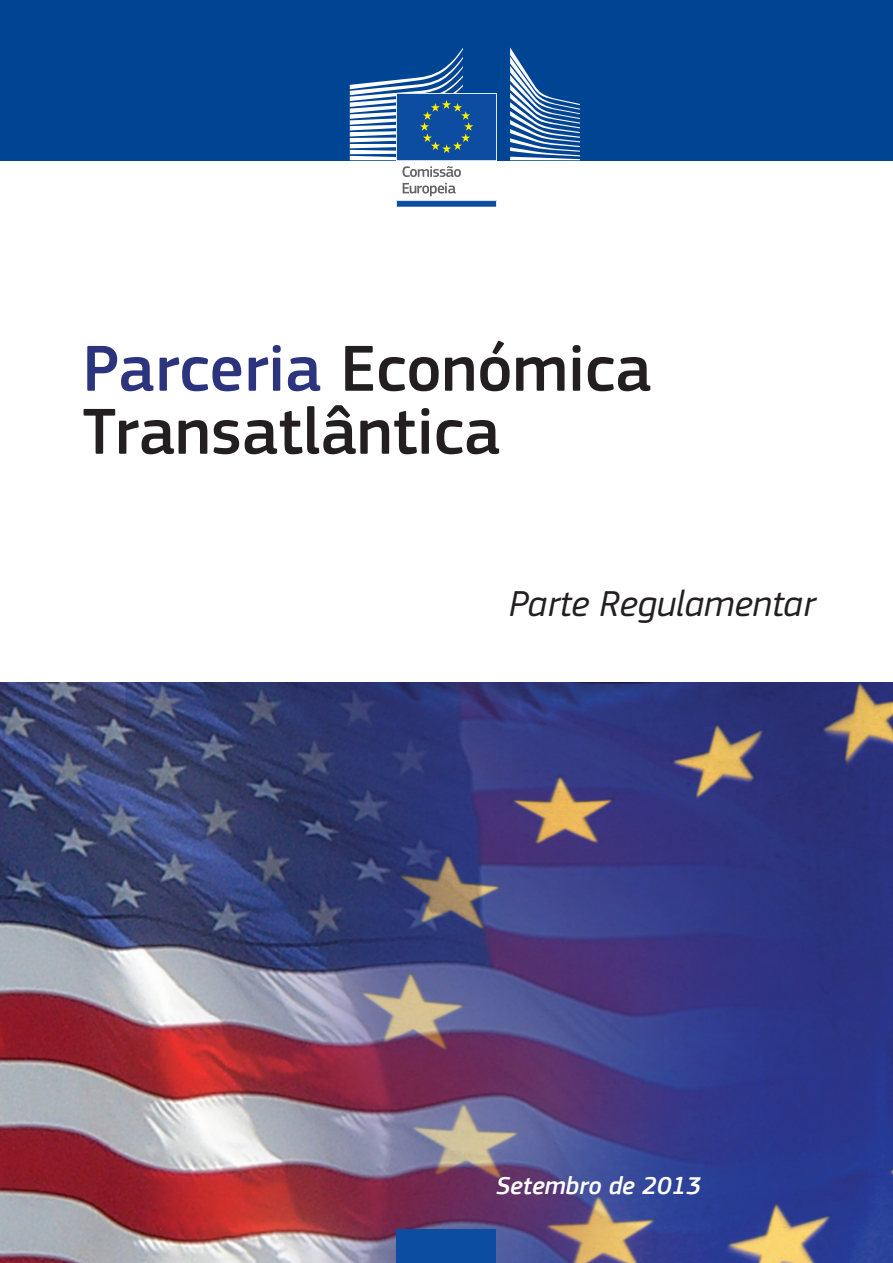
<style>
.page{position:relative;width:893px;height:1263px;background:#fff}
.page>*{position:absolute;margin:0;border:0;box-sizing:border-box;transform-origin:0 0}
.t1{font:500 67.5px/63px "EC Square Sans Pro";color:#231f20}
.t2{font:italic 37.5px "EC Square Sans Pro";color:#231f20}
.t3{font:italic 500 25.5px "EC Square Sans Pro";color:#fff}
.s1{color:#2c347e}
</style>
<div class="page">
<div style="left:0;top:0;width:893px;height:160px;background:#004494"></div>
<img style="left:0;top:682px;width:893px;height:581px">
<div style="left:397px;top:1230px;width:99px;height:33px;background:#0d4da1"></div>
<svg style="left:510px;top:48px;width:70px;height:112px"></svg>
<svg style="left:350px;top:48px;width:147px;height:159px"></svg>
<p class="t1" style="left:83px;top:338px;width:570px"><span class="s1">Parceria</span> Económica<br>Transatlântica</p>
<p class="t2" style="left:509px;top:582px;width:307px">Parte Regulamentar</p>
<p class="t3" style="left:496px;top:1171px;width:206px">Setembro de 2013</p>
</div>
